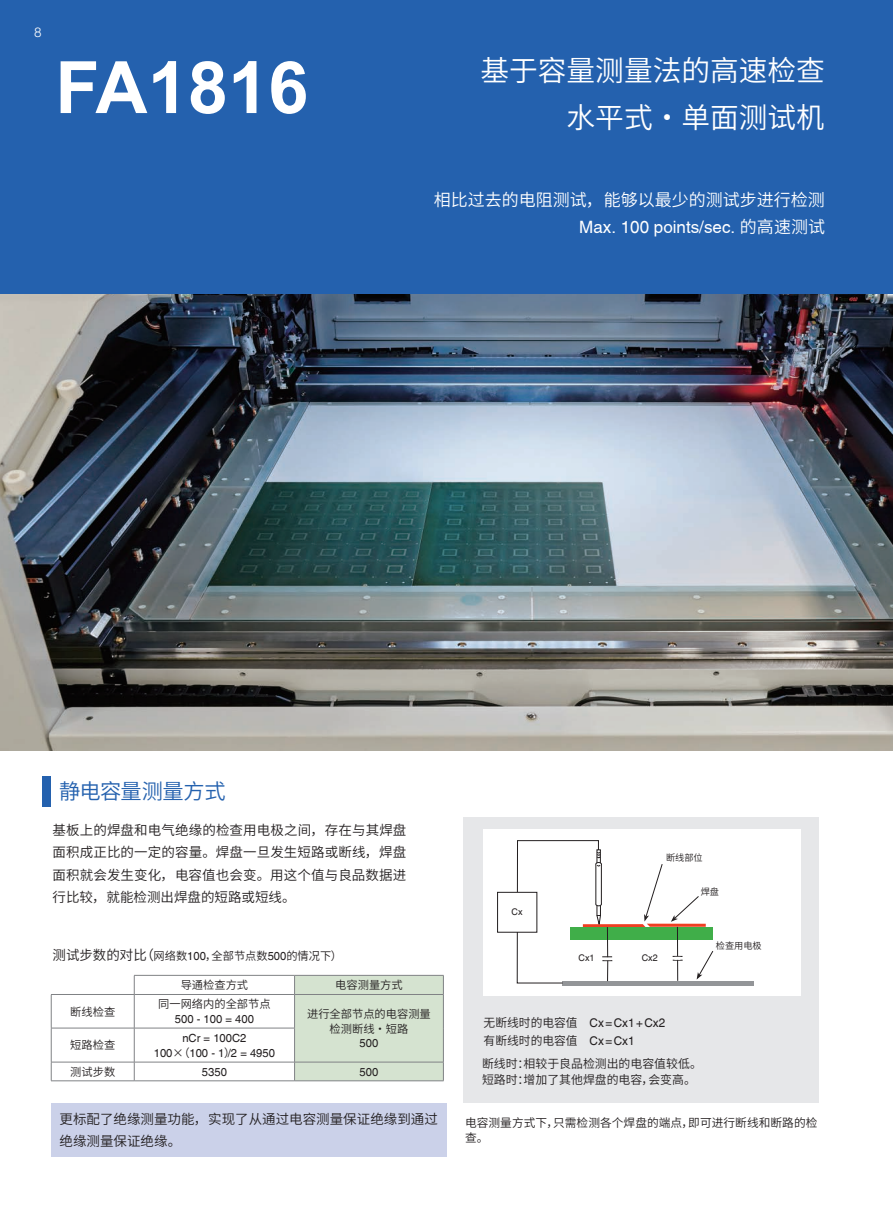
<style>
.page{position:relative;width:893px;height:1212px;background:#fff}
.page>*{position:absolute;margin:0;border:0;box-sizing:border-box;transform-origin:0 0}
.t1{font:700 72.3px "Arial";color:#fff}
.t2{font:28.65px "Source Han Sans CN";color:#fff}
.t3{font:21.3px "Source Han Sans CN";letter-spacing:-.02em;color:#2461ae}
.t4{font:16.95px "Source Han Sans CN";color:#fff}
.t5{font:16.95px "Helvetica";color:#fff}
.t6{font:13.5px/22.4px "Source Han Sans CN";color:#231f20;text-align:justify}
.t7{font:300 13.5px "Helvetica LT Std";color:#fff}
.t8{font:12px "Source Han Sans CN";color:#231f20}
.t9{font:12px "Helvetica";color:#231f20}
.t10{font:11.7px/14.9px "Source Han Sans CN";letter-spacing:.005em;color:#231f20}
.t11{font:11.4px "Source Han Sans CN";color:#231f20}
.t12{font:11.25px "Source Han Sans CN";color:#231f20}
.t13{font:11.25px "Helvetica";color:#231f20}
.t14{font:9.15px "Source Han Sans CN";color:#231f20}
.t15{font:9.15px "Helvetica";color:#231f20}
.s1{font-family:"Source Han Sans CN"}
.s2{font-size:13.65px}
.s3{font-family:"Helvetica"}
</style>
<div class="page">
<img style="left:0;top:293px;width:893px;height:457px">
<div style="left:0;top:0;width:893px;height:293px;background:#2461ae"></div>
<div style="left:463px;top:817px;width:356px;height:286px;background:#e6e7e9"></div>
<div style="left:483px;top:829px;width:318px;height:167px;background:#fff"></div>
<hr style="left:562px;top:981px;width:192px;height:4px;background:#939598">
<div style="left:497px;top:892px;width:40px;height:40px;border:1px solid #231f20"></div>
<svg style="left:516px;top:840px;width:197px;height:144px"></svg>
<svg style="left:134px;top:976px;width:1px;height:18px"></svg>
<hr style="left:51px;top:994px;width:83px;height:1px;background:#808285">
<hr style="left:134px;top:994px;width:161px;height:1px;background:#808285">
<hr style="left:134px;top:995px;width:1px;height:33px;background:#808285">
<hr style="left:51px;top:1028px;width:83px;height:1px;background:#808285">
<hr style="left:134px;top:1028px;width:161px;height:1px;background:#808285">
<hr style="left:134px;top:1028px;width:1px;height:34px;background:#808285">
<hr style="left:51px;top:1062px;width:83px;height:1px;background:#808285">
<hr style="left:134px;top:1062px;width:161px;height:1px;background:#808285">
<svg style="left:134px;top:1062px;width:1px;height:18px"></svg>
<hr style="left:51px;top:1080px;width:83px;height:1px;background:#808285">
<hr style="left:134px;top:1080px;width:161px;height:1px;background:#808285">
<hr style="left:134px;top:975px;width:161px;height:1px;background:#808285">
<hr style="left:51px;top:995px;width:1px;height:33px;background:#808285">
<hr style="left:51px;top:1028px;width:1px;height:34px;background:#808285">
<svg style="left:51px;top:1062px;width:1px;height:18px"></svg>
<div style="left:294px;top:975px;width:150px;height:106px;background:#d5e3d0"></div>
<div style="left:51px;top:1103px;width:395px;height:54px;background:#cbd1e9"></div>
<div style="left:43px;top:776px;width:8px;height:30px;background:#2461ae"></div>
<p class="t7" style="left:34px;top:24px;width:9px">8</p>
<p class="t1" style="left:55px;top:37px;width:255px">FA1816</p>
<p class="t2" style="left:480px;top:54px;width:346px">基于容量测量法的高速检查</p>
<p class="t2" style="left:567px;top:102px;width:260px">水平式・单面测试机</p>
<p class="t4" style="left:434px;top:191px;width:393px">相比过去的电阻测试，能够以最少的测试步进行检测</p>
<p class="t5" style="left:579px;top:218px;width:247px">Max. 100 points/sec. <span class="s1">的高速测试</span></p>
<p class="t3" style="left:59px;top:779px;width:168px">静电容量测量方式</p>
<p class="t6" style="left:53px;top:819px;width:355px">基板上的焊盘和电气绝缘的检查用电极之间，存在与其焊盘面积成正比的一定的容量。焊盘一旦发生短路或断线，焊盘面积就会发生变化，电容值也会变。用这个值与良品数据进行比较，就能检测出焊盘的短路或短线。</p>
<p class="t11" style="left:53px;top:949px;width:291px"><span class="s2">测试步数的对比（</span>网络数<span class="s3">100</span>，全部节点数<span class="s3">500</span>的情况下）</p>
<p class="t12" style="left:181px;top:979px;width:69px">导通检查方式</p>
<p class="t12" style="left:335px;top:979px;width:69px">电容测量方式</p>
<p class="t12" style="left:158px;top:997px;width:114px">同一网络内的全部节点</p>
<p class="t13" style="left:175px;top:1012px;width:81px">500 - 100 = 400</p>
<p class="t12" style="left:70px;top:1005px;width:47px">断线检查</p>
<p class="t12" style="left:307px;top:1007px;width:125px">进行全部节点的电容测量</p>
<p class="t12" style="left:330px;top:1022px;width:80px">检测断线・短路</p>
<p class="t13" style="left:182px;top:1031px;width:66px">nCr = 100C2</p>
<p class="t13" style="left:154px;top:1046px;width:123px">100<span class="s1">×（</span>100 - 1<span class="s1">）</span>/2 = 4950</p>
<p class="t12" style="left:70px;top:1039px;width:47px">短路检查</p>
<p class="t13" style="left:360px;top:1037px;width:20px">500</p>
<p class="t12" style="left:70px;top:1065px;width:47px">测试步数</p>
<p class="t13" style="left:202px;top:1065px;width:27px">5350</p>
<p class="t13" style="left:360px;top:1065px;width:20px">500</p>
<p class="t6" style="left:60px;top:1108px;width:380px">更标配了绝缘测量功能，实现了从通过电容测量保证绝缘到通过绝缘测量保证绝缘。</p>
<p class="t14" style="left:666px;top:852px;width:38px">断线部位</p>
<p class="t15" style="left:512px;top:907px;width:12px">Cx</p>
<p class="t15" style="left:578px;top:952px;width:17px">Cx1</p>
<p class="t15" style="left:642px;top:952px;width:17px">Cx2</p>
<p class="t9" style="left:484px;top:1016px;width:183px"><span class="s1">无断线时的电容值　</span>Cx = Cx1 + Cx2</p>
<p class="t8" style="left:484px;top:1034px;width:152px">有断线时的电容值　<span class="s3">Cx = Cx1</span></p>
<p class="t14" style="left:701px;top:887px;width:20px">焊盘</p>
<p class="t14" style="left:716px;top:941px;width:47px">检查用电极</p>
<p class="t8" style="left:482px;top:1056px;width:221px">断线时：相较于良品检测出的电容值较低。</p>
<p class="t8" style="left:482px;top:1073px;width:215px">短路时：增加了其他焊盘的电容，会变高。</p>
<p class="t10" style="left:465px;top:1115px;width:354px">电容测量方式下，只需检测各个焊盘的端点，即可进行断线和断路的检查。</p>
</div>
